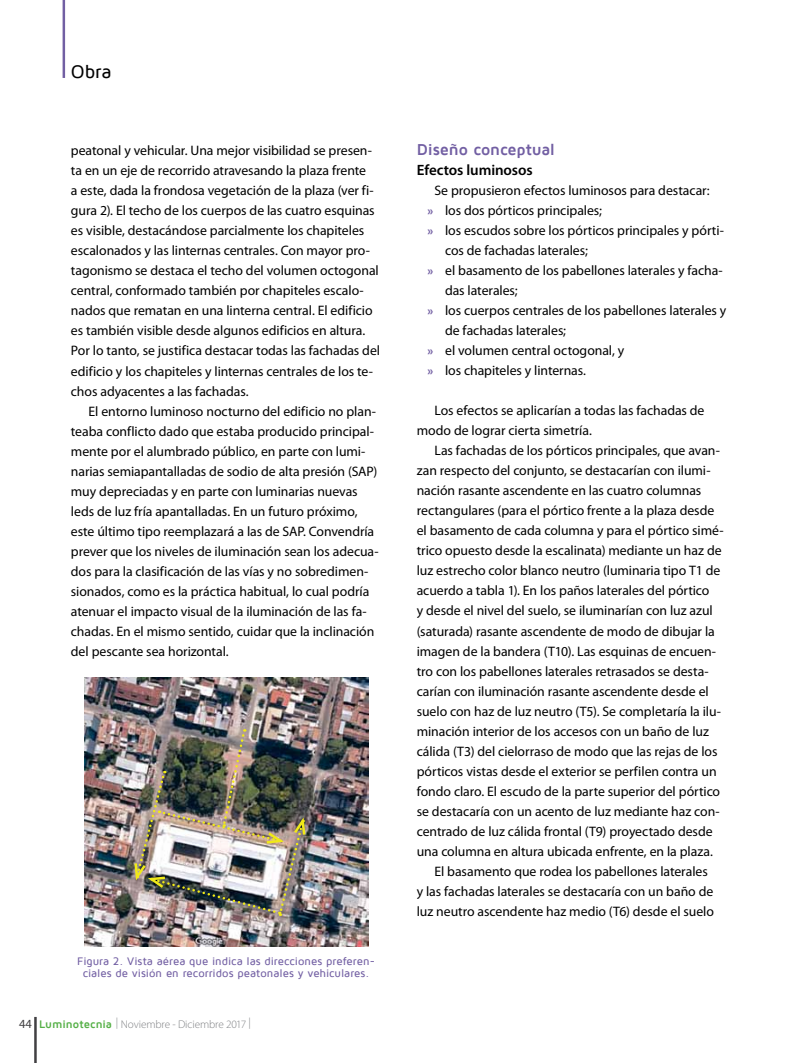
<style>
.page{position:relative;width:798px;height:1063px;background:#fff}
.page>*{position:absolute;margin:0;border:0;box-sizing:border-box;transform-origin:0 0}
.t1{font:500 18.75px "Maven Pro";color:#000}
.t2{font:700 16.25px "Maven Pro";letter-spacing:-.01em;color:#725fa3}
.t3{font:600 15px "Myriad Pro";letter-spacing:-.005em;color:#000}
.t4{font:13.75px/20px "Myriad Pro";letter-spacing:-.005em;color:#000}
.t5{font:12.5px "Myriad Pro";color:#414042}
.t6{font:500 11.25px/12.5px "Maven Pro";color:#725fa3;text-align:center}
.t7{font:300 11.25px "Myriad Pro";letter-spacing:-.01em;color:#808285}
.s1{font-family:"Maven Pro";font-weight:700;color:#55b047}
.s2{font-weight:700;font-size:12.5px;color:#725fa3}
</style>
<div class="page">
<hr style="left:34px;top:1017px;width:3px;height:46px;background:#414042">
<hr style="left:63px;top:0;width:2px;height:78px;background:#725fa3">
<img style="left:84px;top:678px;width:284px;height:269px">
<img style="left:133px;top:729px;width:174px;height:187px">
<h1 class="t1" style="left:71px;top:62px;width:42px">Obra</h1>
<p class="t4" style="left:71px;top:141px;width:310px">peatonal y vehicular. Una mejor visibilidad se presen&shy;ta en un eje de recorrido atravesando la plaza frente<br>a este, dada la frondosa vegetación de la plaza (ver fi&shy;gura 2). El techo de los cuerpos de las cuatro esquinas es visible, destacándose parcialmente los chapiteles escalonados y las linternas centrales. Con mayor pro&shy;tagonismo se destaca el techo del volumen octogonal central, conformado también por chapiteles escalo&shy;nados que rematan en una linterna central. El edificio es también visible desde algunos edificios en altura.<br>Por lo tanto, se justifica destacar todas las fachadas del edificio y los chapiteles y linternas centrales de los te&shy;chos adyacentes a las fachadas.</p>
<p class="t4" style="left:71px;top:401px;width:309px;text-indent:18px">El entorno luminoso nocturno del edificio no plan&shy;teaba conflicto dado que estaba producido principal&shy;mente por el alumbrado público, en parte con lumi&shy;narias semiapantalladas de sodio de alta presión (SAP) muy depreciadas y en parte con luminarias nuevas leds de luz fría apantalladas. En un futuro próximo, este último tipo reemplazará a las de SAP. Convendría prever que los niveles de iluminación sean los adecua&shy;dos para la clasificación de las vías y no sobredimen&shy;sionados, como es la práctica habitual, lo cual podría atenuar el impacto visual de la iluminación de las fa&shy;chadas. En el mismo sentido, cuidar que la inclinación del pescante sea horizontal.</p>
<p class="t6" style="left:77px;top:955px;width:299px">Figura 2. Vista aérea que indica las direcciones preferen&shy;ciales de visión en recorridos peatonales y vehiculares.</p>
<p class="t5" style="left:19px;top:1017px;width:14px">44</p>
<p class="t7" style="left:248px;top:1016px;width:4px">|</p>
<p class="t7" style="left:39px;top:1018px;width:209px"><span class="s1">Luminotecnia</span> | Noviembre - Diciembre 2017</p>
<p class="t2" style="left:416px;top:141px;width:140px">Diseño conceptual</p>
<p class="t3" style="left:416px;top:162px;width:117px">Efectos luminosos</p>
<p class="t4" style="left:434px;top:181px;width:276px">Se propusieron efectos luminosos para destacar:</p>
<p class="t4" style="left:427px;top:201px;width:176px"><span class="s2">»</span> los dos pórticos principales;</p>
<p class="t4" style="left:427px;top:221px;width:298px"><span class="s2">»</span> los escudos sobre los pórticos principales y pórti-</p>
<p class="t4" style="left:445px;top:241px;width:144px">cos de fachadas laterales;</p>
<p class="t4" style="left:427px;top:261px;width:297px"><span class="s2">»</span> el basamento de los pabellones laterales y facha-</p>
<p class="t4" style="left:445px;top:281px;width:74px">das laterales;</p>
<p class="t4" style="left:427px;top:301px;width:300px"><span class="s2">»</span> los cuerpos centrales de los pabellones laterales y</p>
<p class="t4" style="left:445px;top:321px;width:122px">de fachadas laterales;</p>
<p class="t4" style="left:427px;top:341px;width:198px"><span class="s2">»</span> el volumen central octogonal, y</p>
<p class="t4" style="left:427px;top:361px;width:160px"><span class="s2">»</span> los chapiteles y linternas.</p>
<p class="t4" style="left:416px;top:401px;width:289px;text-indent:18px">Los efectos se aplicarían a todas las fachadas de modo de lograr cierta simetría.</p>
<p class="t4" style="left:434px;top:441px;width:287px">Las fachadas de los pórticos principales, que avan-</p>
<p class="t4" style="left:416px;top:461px;width:295px">zan respecto del conjunto, se destacarían con ilumi-</p>
<p class="t4" style="left:416px;top:481px;width:286px">nación rasante ascendente en las cuatro columnas</p>
<p class="t4" style="left:416px;top:501px;width:299px">rectangulares (para el pórtico frente a la plaza desde</p>
<p class="t4" style="left:416px;top:521px;width:308px">el basamento de cada columna y para el pórtico simé-</p>
<p class="t4" style="left:416px;top:541px;width:306px">trico opuesto desde la escalinata) mediante un haz de</p>
<p class="t4" style="left:416px;top:561px;width:305px">luz estrecho color blanco neutro (luminaria tipo T1 de</p>
<p class="t4" style="left:416px;top:581px;width:294px">acuerdo a tabla 1). En los paños laterales del pórtico</p>
<p class="t4" style="left:416px;top:601px;width:297px">y desde el nivel del suelo, se iluminarían con luz azul</p>
<p class="t4" style="left:416px;top:621px;width:299px">(saturada) rasante ascendente de modo de dibujar la</p>
<p class="t4" style="left:416px;top:641px;width:301px">imagen de la bandera (T10). Las esquinas de encuen-</p>
<p class="t4" style="left:416px;top:661px;width:293px">tro con los pabellones laterales retrasados se desta-</p>
<p class="t4" style="left:416px;top:681px;width:293px">carían con iluminación rasante ascendente desde el</p>
<p class="t4" style="left:416px;top:701px;width:306px">suelo con haz de luz neutro (T5). Se completaría la ilu-</p>
<p class="t4" style="left:416px;top:721px;width:293px">minación interior de los accesos con un baño de luz</p>
<p class="t4" style="left:416px;top:741px;width:302px">cálida (T3) del cielorraso de modo que las rejas de los</p>
<p class="t4" style="left:416px;top:761px;width:301px">pórticos vistas desde el exterior se perfilen contra un</p>
<p class="t4" style="left:416px;top:781px;width:305px">fondo claro. El escudo de la parte superior del pórtico</p>
<p class="t4" style="left:416px;top:801px;width:304px">se destacaría con un acento de luz mediante haz con-</p>
<p class="t4" style="left:416px;top:821px;width:297px">centrado de luz cálida frontal (T9) proyectado desde</p>
<p class="t4" style="left:416px;top:841px;width:298px">una columna en altura ubicada enfrente, en la plaza.</p>
<p class="t4" style="left:434px;top:861px;width:275px">El basamento que rodea los pabellones laterales</p>
<p class="t4" style="left:416px;top:881px;width:298px">y las fachadas laterales se destacaría con un baño de</p>
<p class="t4" style="left:416px;top:901px;width:299px">luz neutro ascendente haz medio (T6) desde el suelo</p>
</div>
